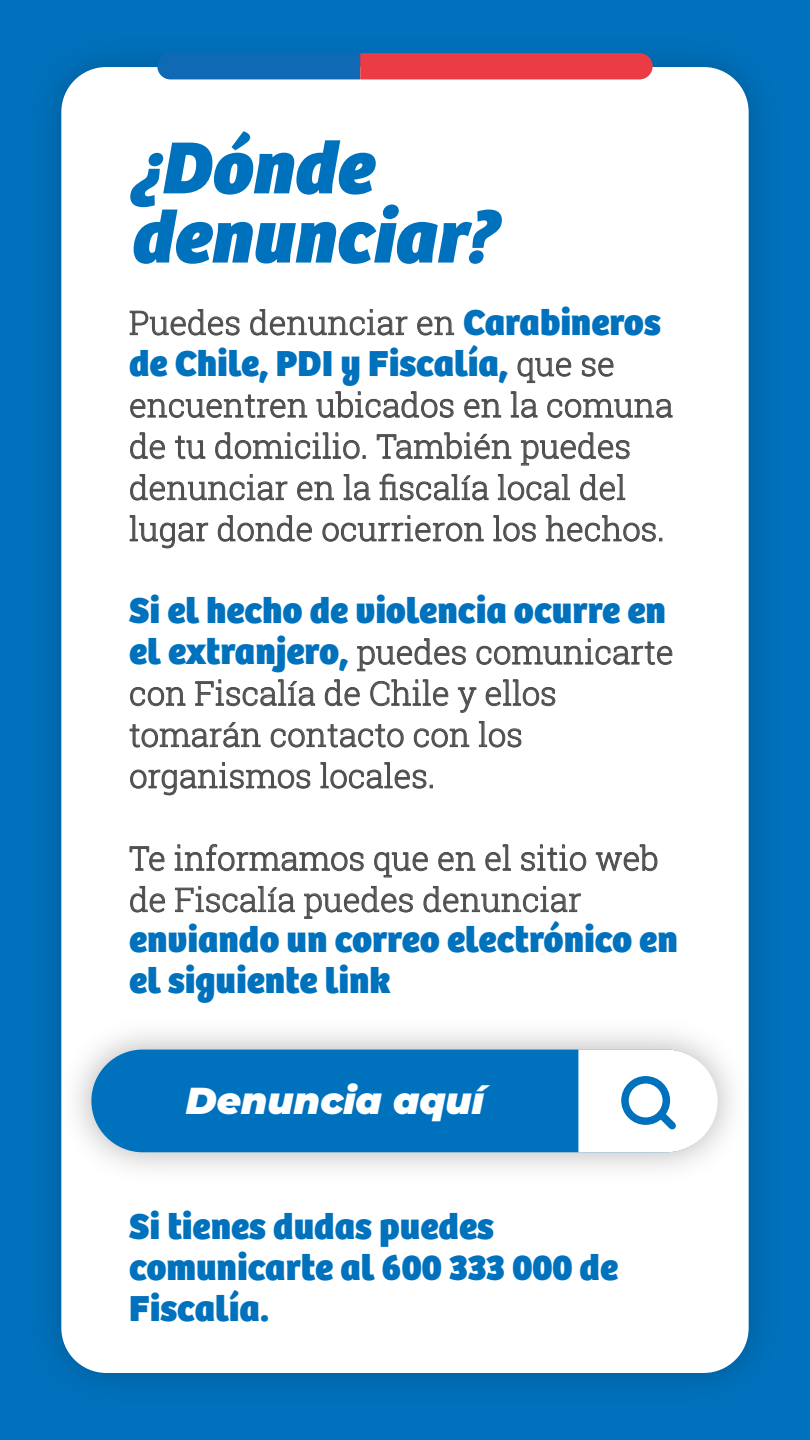
<style>
.page{position:relative;width:810px;height:1440px;background:#0071bc}
.page>*{position:absolute;margin:0;border:0;box-sizing:border-box;transform-origin:0 0}
.t1{font:italic 800 76.28px/69.2px "Bree";color:#0071bc}
.t2{font:800 37.5px/40.7px "Bree";color:#0071bc}
.t3{font:italic 900 37.5px "Montserrat";color:#fff}
.t4{font:300 33px/41.2px "Roboto Slab";color:#4d4d4d}
.s1{font-family:"Bree";font-weight:800;font-size:37.5px;color:#0071bc}
.s2{font-family:"Roboto Slab";font-weight:300;font-size:33px;color:#4d4d4d}
</style>
<div class="page">
<div style="left:51px;top:57px;width:708px;height:1326px;background:#0068ad"></div>
<div style="left:61px;top:67px;width:688px;height:1306px;background:#fff;border-radius:45px"></div>
<svg style="left:157px;top:53px;width:496px;height:26px"></svg>
<svg style="left:130px;top:309px;width:109px;height:26px"></svg>
<svg style="left:250px;top:309px;width:157px;height:26px"></svg>
<svg style="left:418px;top:317px;width:36px;height:18px"></svg>
<svg style="left:518px;top:358px;width:53px;height:25px"></svg>
<svg style="left:582px;top:358px;width:31px;height:18px"></svg>
<svg style="left:131px;top:395px;width:176px;height:23px"></svg>
<svg style="left:317px;top:392px;width:136px;height:26px"></svg>
<svg style="left:465px;top:399px;width:36px;height:19px"></svg>
<svg style="left:511px;top:392px;width:26px;height:26px"></svg>
<svg style="left:548px;top:399px;width:124px;height:19px"></svg>
<svg style="left:130px;top:433px;width:35px;height:26px"></svg>
<svg style="left:175px;top:436px;width:30px;height:23px"></svg>
<svg style="left:215px;top:433px;width:150px;height:26px"></svg>
<svg style="left:377px;top:433px;width:134px;height:26px"></svg>
<svg style="left:521px;top:433px;width:108px;height:32px"></svg>
<svg style="left:130px;top:474px;width:157px;height:26px"></svg>
<svg style="left:297px;top:482px;width:37px;height:18px"></svg>
<svg style="left:344px;top:474px;width:26px;height:26px"></svg>
<svg style="left:380px;top:474px;width:108px;height:26px"></svg>
<svg style="left:498px;top:474px;width:72px;height:26px"></svg>
<svg style="left:580px;top:474px;width:45px;height:26px"></svg>
<svg style="left:130px;top:516px;width:78px;height:32px"></svg>
<svg style="left:218px;top:516px;width:94px;height:25px"></svg>
<svg style="left:323px;top:516px;width:160px;height:25px"></svg>
<svg style="left:494px;top:516px;width:42px;height:25px"></svg>
<svg style="left:546px;top:516px;width:116px;height:25px"></svg>
<svg style="left:357px;top:639px;width:109px;height:32px"></svg>
<svg style="left:477px;top:639px;width:195px;height:26px"></svg>
<svg style="left:130px;top:687px;width:55px;height:19px"></svg>
<svg style="left:195px;top:680px;width:120px;height:26px"></svg>
<svg style="left:325px;top:680px;width:34px;height:26px"></svg>
<svg style="left:371px;top:680px;width:77px;height:26px"></svg>
<svg style="left:458px;top:688px;width:18px;height:25px"></svg>
<svg style="left:486px;top:680px;width:69px;height:26px"></svg>
<svg style="left:130px;top:722px;width:130px;height:25px"></svg>
<svg style="left:271px;top:725px;width:132px;height:22px"></svg>
<svg style="left:414px;top:729px;width:55px;height:18px"></svg>
<svg style="left:479px;top:721px;width:42px;height:26px"></svg>
<svg style="left:130px;top:763px;width:180px;height:32px"></svg>
<svg style="left:321px;top:763px;width:111px;height:25px"></svg>
<svg style="left:130px;top:847px;width:34px;height:24px"></svg>
<svg style="left:175px;top:845px;width:188px;height:26px"></svg>
<svg style="left:375px;top:852px;width:53px;height:25px"></svg>
<svg style="left:439px;top:852px;width:36px;height:19px"></svg>
<svg style="left:486px;top:845px;width:25px;height:26px"></svg>
<svg style="left:522px;top:845px;width:64px;height:26px"></svg>
<svg style="left:596px;top:845px;width:61px;height:26px"></svg>
<svg style="left:130px;top:886px;width:35px;height:26px"></svg>
<svg style="left:175px;top:886px;width:120px;height:26px"></svg>
<svg style="left:305px;top:886px;width:108px;height:32px"></svg>
<svg style="left:424px;top:886px;width:157px;height:26px"></svg>
<img style="left:51px;top:1004px;width:708px;height:194px">
<div style="left:91px;top:1050px;width:626px;height:102px;background:#0071bc;border-radius:51px"></div>
<svg style="left:578px;top:1050px;width:140px;height:102px;background:#e9f1f7"></svg>
<h1 class="t1" style="left:129px;top:134px;width:370px">¿Dónde denunciar?</h1>
<p class="t4" style="left:129px;top:301px;width:533px">Puedes denunciar en <span class="s1">Carabineros</span></p>
<p class="t2" style="left:129px;top:343px;width:487px">de Chile, PDI y Fiscalía, <span class="s2">que se</span></p>
<p class="t4" style="left:129px;top:384px;width:546px">encuentren ubicados en la comuna de tu domicilio. También puedes denunciar en la fiscalía local del lugar donde ocurrieron los hechos.</p>
<p class="t2" style="left:129px;top:590px;width:538px">Si el hecho de violencia ocurre en</p>
<p class="t4" style="left:129px;top:631px;width:546px"><span class="s1">el extranjero,</span> puedes comunicarte con Fiscalía de Chile y ellos tomarán contacto con los organismos locales.</p>
<p class="t4" style="left:129px;top:837px;width:531px">Te informamos que en el sitio web de Fiscalía puedes denunciar</p>
<p class="t2" style="left:129px;top:920px;width:550px">enviando un correo electrónico en el siguiente link</p>
<p class="t3" style="left:186px;top:1073px;width:299px">Denuncia aquí</p>
<p class="t2" style="left:129px;top:1207px;width:491px">Si tienes dudas puedes comunicarte al 600 333 000 de<br>Fiscalía.</p>
</div>
